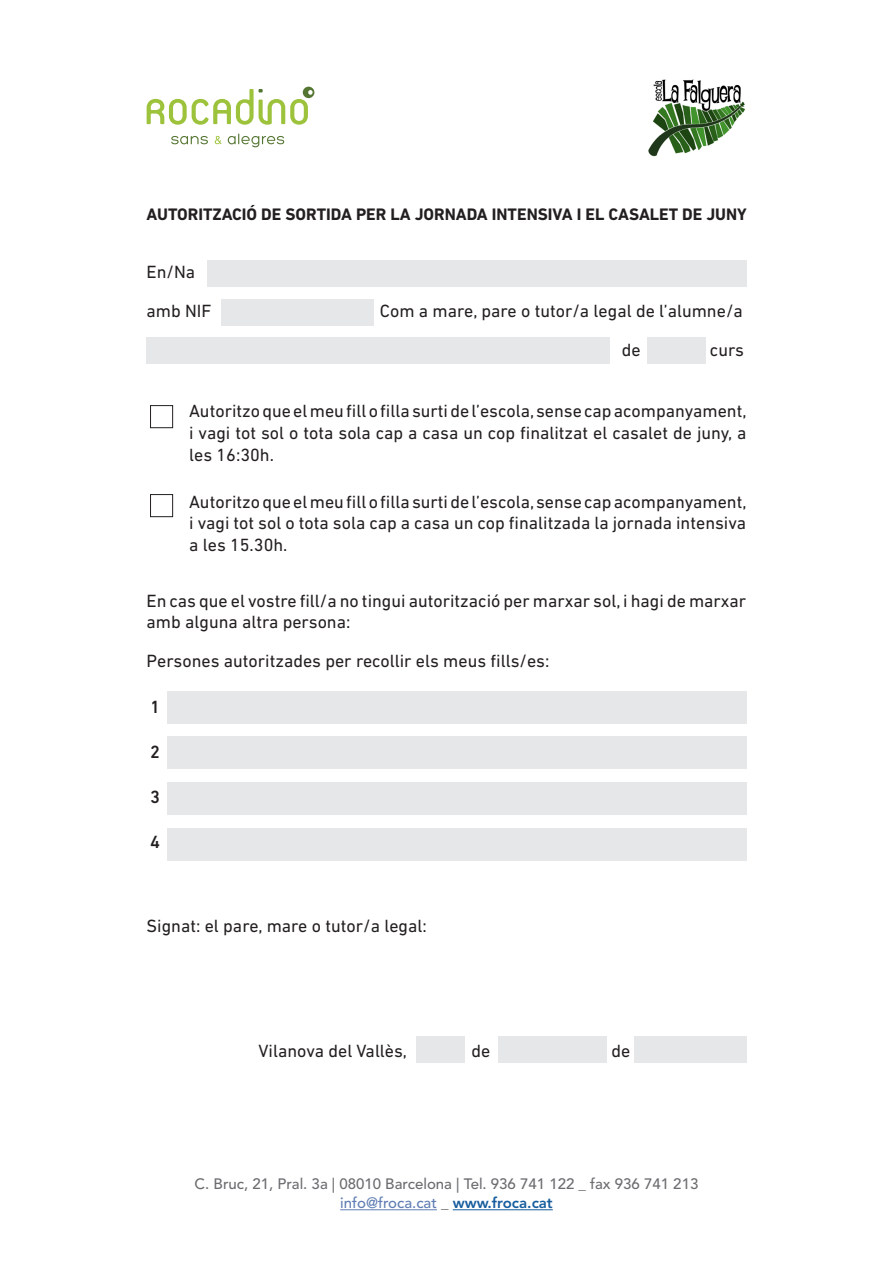
<style>
.page{position:relative;width:893px;height:1263px;background:#fff}
.page>*{position:absolute;margin:0;border:0;box-sizing:border-box;transform-origin:0 0}
.t1{font:18px/21.6px "DIN Next LT Pro";color:#231f20;text-align:justify}
.t2{font:500 18px "DIN Next LT Pro";color:#231f20}
.t3{font:700 16.95px "DIN Next LT Pro";color:#231f20}
.t4{font:500 15px "Avenir LT Std";color:#6c6d70}
.t5{font:500 15px "Avenir LT Std";color:#607eb4}
.s1{color:#6c6d70}
.s2{font-weight:800;color:#175d9e}
</style>
<div class="page">
<hr style="left:340px;top:1209px;width:97px;height:1px;background:#607eb4">
<hr style="left:453px;top:1209px;width:100px;height:1px;background:#175d9e">
<div style="left:150px;top:405px;width:23px;height:23px;border:1px solid #231f20"></div>
<div style="left:150px;top:494px;width:23px;height:23px;border:1px solid #231f20"></div>
<svg style="left:147px;top:87px;width:167px;height:38px"></svg>
<svg style="left:215px;top:136px;width:7px;height:8px"></svg>
<svg style="left:171px;top:136px;width:37px;height:8px"></svg>
<svg style="left:228px;top:134px;width:56px;height:13px"></svg>
<div style="left:207px;top:260px;width:539px;height:26px;background:#e6e7e9"></div>
<div style="left:147px;top:337px;width:463px;height:27px;background:#e6e7e9"></div>
<div style="left:167px;top:690px;width:579px;height:33px;background:#e6e7e9"></div>
<div style="left:167px;top:736px;width:579px;height:33px;background:#e6e7e9"></div>
<div style="left:167px;top:782px;width:579px;height:33px;background:#e6e7e9"></div>
<div style="left:167px;top:827px;width:579px;height:33px;background:#e6e7e9"></div>
<div style="left:647px;top:337px;width:59px;height:27px;background:#e6e7e9"></div>
<div style="left:416px;top:1036px;width:49px;height:27px;background:#e6e7e9"></div>
<div style="left:498px;top:1036px;width:108px;height:27px;background:#e6e7e9"></div>
<div style="left:634px;top:1036px;width:112px;height:27px;background:#e6e7e9"></div>
<div style="left:221px;top:299px;width:152px;height:27px;background:#e6e7e9"></div>
<img style="left:648px;top:79px;width:97px;height:78px">
<p class="t3" style="left:147px;top:205px;width:602px">AUTORITZACIÓ DE SORTIDA PER LA JORNADA INTENSIVA I EL CASALET DE JUNY</p>
<p class="t1" style="left:147px;top:261px;width:50px">En/Na</p>
<p class="t1" style="left:147px;top:300px;width:66px">amb NIF</p>
<p class="t1" style="left:380px;top:300px;width:364px">Com a mare, pare o tutor/a legal de l’alumne/a</p>
<p class="t1" style="left:622px;top:339px;width:20px">de</p>
<p class="t1" style="left:710px;top:339px;width:36px">curs</p>
<p class="t1" style="left:189px;top:400px;width:559px">Autoritzo que el meu fill o filla surti de l’escola, sense cap acompanyament, i vagi tot sol o tota sola cap a casa un cop finalitzat el casalet de juny, a les 16:30h.</p>
<p class="t1" style="left:189px;top:491px;width:559px">Autoritzo que el meu fill o filla surti de l’escola, sense cap acompanyament, i vagi tot sol o tota sola cap a casa un cop finalitzada la jornada intensiva a les 15.30h.</p>
<p class="t1" style="left:147px;top:589px;width:601px">En cas que el vostre fill/a no tingui autorització per marxar sol, i hagi de marxar amb alguna altra persona:</p>
<p class="t1" style="left:147px;top:650px;width:404px">Persones autoritzades per recollir els meus fills/es:</p>
<p class="t2" style="left:150px;top:696px;width:11px">1</p>
<p class="t2" style="left:150px;top:741px;width:11px">2</p>
<p class="t2" style="left:150px;top:786px;width:11px">3</p>
<p class="t2" style="left:150px;top:831px;width:11px">4</p>
<p class="t1" style="left:147px;top:915px;width:282px">Signat: el pare, mare o tutor/a legal:</p>
<p class="t1" style="left:258px;top:1039px;width:150px">Vilanova del Vallès,</p>
<p class="t1" style="left:472px;top:1039px;width:20px">de</p>
<p class="t1" style="left:611px;top:1039px;width:20px">de</p>
<p class="t4" style="left:195px;top:1175px;width:505px">C. Bruc, 21, Pral. 3a | 08010 Barcelona | Tel. 936 741 122 _ fax 936 741 213</p>
<p class="t5" style="left:340px;top:1194px;width:214px">info@froca.cat <span class="s1">_</span> <span class="s2">www.froca.cat</span></p>
</div>
